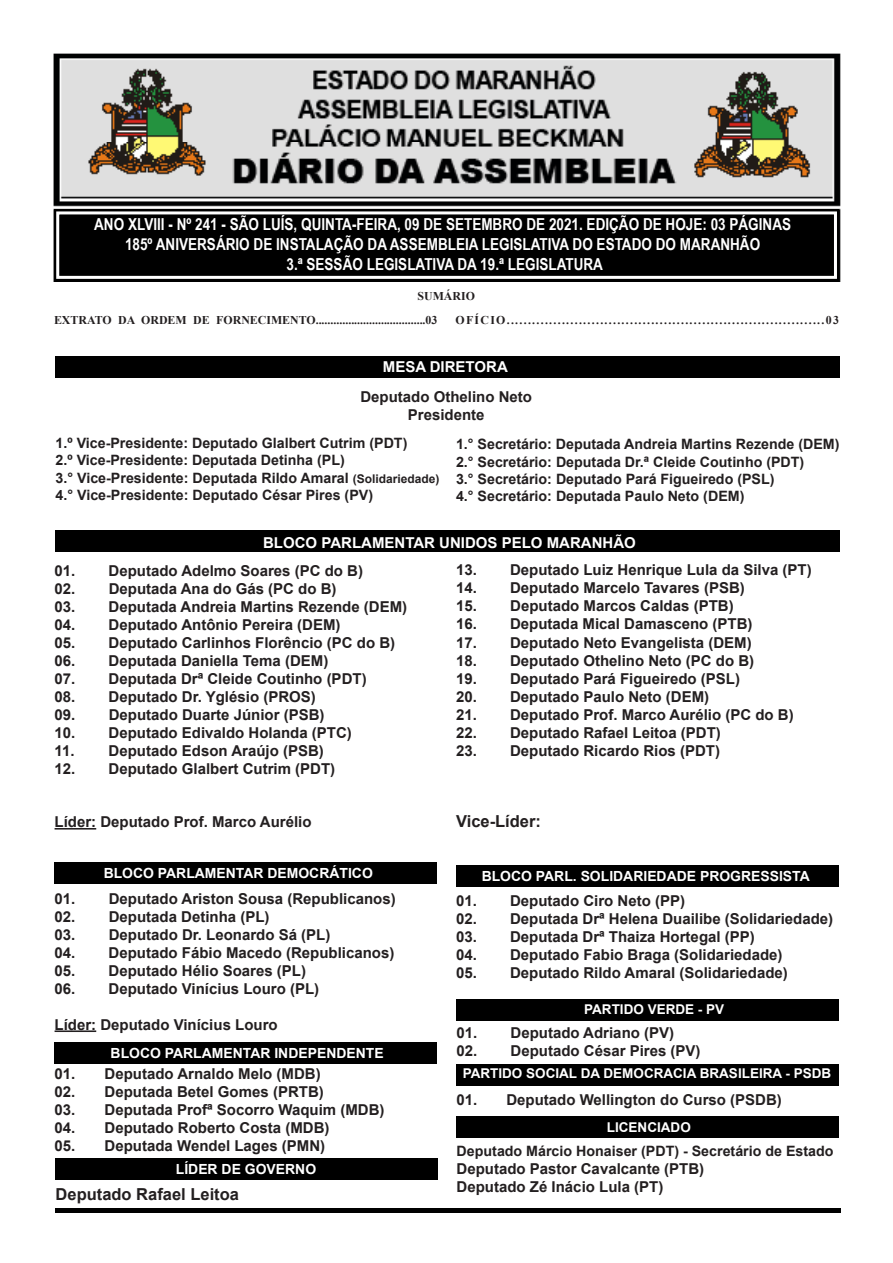
<style>
.page{position:relative;width:893px;height:1263px;background:#fff}
.page>*{position:absolute;margin:0;border:0;box-sizing:border-box;transform-origin:0 0}
.t1{font:700 16.5px "Arial Narrow";color:#fff}
.t2{font:700 16.5px "Arial";color:#231f20}
.t3{font:700 15px "Arial";color:#231f20}
.t4{font:700 15px "Arial";color:#fff}
.t5{font:700 14.25px/17.1px "Arial";color:#231f20}
.t6{font:700 13.95px "Arial";color:#fff}
.t7{font:700 13.5px "Arial";color:#fff}
.t8{font:700 11.85px "Times New Roman";letter-spacing:.11em;color:#231f20}
.t9{font:700 11.85px "Times New Roman";color:#231f20}
.s1{font-size:12px}
</style>
<div class="page">
<img style="left:53px;top:53px;width:788px;height:229px">
<div style="left:54px;top:209px;width:785px;height:73px;background:#000"></div>
<div style="left:56px;top:211px;width:781px;height:68px;border:3px solid #fff"></div>
<div style="left:55px;top:356px;width:784px;height:22px;background:#000"></div>
<div style="left:55px;top:530px;width:784px;height:21px;background:#000"></div>
<div style="left:55px;top:863px;width:382px;height:21px;background:#000"></div>
<div style="left:55px;top:1042px;width:382px;height:21px;background:#000"></div>
<div style="left:56px;top:1158px;width:382px;height:21px;background:#000"></div>
<div style="left:456px;top:865px;width:382px;height:21px;background:#000"></div>
<div style="left:456px;top:1064px;width:383px;height:21px;background:#000"></div>
<div style="left:456px;top:1000px;width:383px;height:21px;background:#000"></div>
<div style="left:456px;top:1116px;width:383px;height:22px;background:#000"></div>
<hr style="left:55px;top:828px;width:41px;height:1px;background:#231f20">
<hr style="left:55px;top:1030px;width:41px;height:2px;background:#231f20">
<hr style="left:55px;top:1208px;width:785px;height:4px;background:#000">
<p class="t1" style="left:94px;top:212px;width:698px">ANO XLVIII - Nº 241 - SÃO LUÍS, QUINTA-FEIRA, 09 DE SETEMBRO DE 2021. EDIÇÃO DE HOJE: 03 PÁGINAS</p>
<p class="t1" style="left:125px;top:232px;width:637px">185º ANIVERSÁRIO DE INSTALAÇÃO DA ASSEMBLEIA LEGISLATIVA DO ESTADO DO MARANHÃO</p>
<p class="t1" style="left:286px;top:251px;width:318px">3.ª SESSÃO LEGISLATIVA DA 19.ª LEGISLATURA</p>
<p class="t9" style="left:418px;top:287px;width:59px">SUMÁRIO</p>
<p class="t9" style="left:54px;top:311px;width:385px">EXTRATO DA ORDEM DE FORNECIMENTO.....................................03</p>
<p class="t8" style="left:455px;top:311px;width:385px">OFÍCIO...........................................................................03</p>
<p class="t4" style="left:383px;top:356px;width:127px">MESA DIRETORA</p>
<p class="t3" style="left:360px;top:386px;width:173px">Deputado Othelino Neto</p>
<p class="t3" style="left:408px;top:404px;width:78px">Presidente</p>
<p class="t5" style="left:56px;top:435px;width:353px">1.º Vice-Presidente: Deputado Glalbert Cutrim (PDT)</p>
<p class="t5" style="left:56px;top:452px;width:385px">2.º Vice-Presidente: Deputada Detinha (PL)<br>3.° Vice-Presidente: Deputada Rildo Amaral <span class="s1">(Solidariedade)</span></p>
<p class="t5" style="left:56px;top:486px;width:319px">4.° Vice-Presidente: Deputado César Pires (PV)</p>
<p class="t5" style="left:456px;top:436px;width:385px">1.° Secretário: Deputada Andreia Martins Rezende (DEM)</p>
<p class="t5" style="left:456px;top:453px;width:350px">2.° Secretário: Deputada Dr.ª Cleide Coutinho (PDT)</p>
<p class="t5" style="left:456px;top:470px;width:320px">3.° Secretário: Deputado Pará Figueiredo (PSL)<br>4.° Secretário: Deputada Paulo Neto (DEM)</p>
<p class="t4" style="left:263px;top:532px;width:374px">BLOCO PARLAMENTAR UNIDOS PELO MARANHÃO</p>
<p class="t3" style="left:55px;top:560px;width:310px">01. Deputado Adelmo Soares (PC do B)</p>
<p class="t3" style="left:55px;top:578px;width:283px">02. Deputada Ana do Gás (PC do B)</p>
<p class="t3" style="left:55px;top:596px;width:354px">03. Deputada Andreia Martins Rezende (DEM)</p>
<p class="t3" style="left:55px;top:614px;width:287px">04. Deputado Antônio Pereira (DEM)</p>
<p class="t3" style="left:55px;top:632px;width:342px">05. Deputado Carlinhos Florêncio (PC do B)</p>
<p class="t3" style="left:55px;top:650px;width:275px">06. Deputada Daniella Tema (DEM)</p>
<p class="t3" style="left:55px;top:668px;width:314px">07. Deputada Drª Cleide Coutinho (PDT)</p>
<p class="t3" style="left:55px;top:686px;width:263px">08. Deputado Dr. Yglésio (PROS)</p>
<p class="t3" style="left:55px;top:704px;width:272px">09. Deputado Duarte Júnior (PSB)</p>
<p class="t3" style="left:55px;top:722px;width:299px">10. Deputado Edivaldo Holanda (PTC)</p>
<p class="t3" style="left:55px;top:740px;width:271px">11. Deputado Edson Araújo (PSB)</p>
<p class="t3" style="left:55px;top:758px;width:282px">12. Deputado Glalbert Cutrim (PDT)</p>
<p class="t3" style="left:55px;top:811px;width:258px">Líder: Deputado Prof. Marco Aurélio</p>
<p class="t6" style="left:104px;top:863px;width:271px">BLOCO PARLAMENTAR DEMOCRÁTICO</p>
<p class="t3" style="left:55px;top:888px;width:343px">01. Deputado Ariston Sousa (Republicanos)</p>
<p class="t3" style="left:55px;top:906px;width:217px">02. Deputada Detinha (PL)</p>
<p class="t3" style="left:55px;top:924px;width:277px">03. Deputado Dr. Leonardo Sá (PL)</p>
<p class="t3" style="left:55px;top:942px;width:341px">04. Deputado Fábio Macedo (Republicanos)</p>
<p class="t3" style="left:55px;top:960px;width:253px">05. Deputado Hélio Soares (PL)</p>
<p class="t3" style="left:55px;top:978px;width:266px">06. Deputado Vinícius Louro (PL)</p>
<p class="t3" style="left:55px;top:1014px;width:225px">Líder: Deputado Vinícius Louro</p>
<p class="t6" style="left:111px;top:1043px;width:275px">BLOCO PARLAMENTAR INDEPENDENTE</p>
<p class="t3" style="left:55px;top:1063px;width:268px">01. Deputado Arnaldo Melo (MDB)</p>
<p class="t3" style="left:55px;top:1081px;width:271px">02. Deputada Betel Gomes (PRTB)</p>
<p class="t3" style="left:55px;top:1099px;width:332px">03. Deputada Profª Socorro Waquim (MDB)</p>
<p class="t3" style="left:55px;top:1117px;width:277px">04. Deputado Roberto Costa (MDB)</p>
<p class="t3" style="left:55px;top:1135px;width:272px">05. Deputada Wendel Lages (PMN)</p>
<p class="t2" style="left:56px;top:1183px;width:185px">Deputado Rafael Leitoa</p>
<p class="t6" style="left:176px;top:1159px;width:142px">LÍDER DE GOVERNO</p>
<p class="t3" style="left:456px;top:560px;width:357px">13. Deputado Luiz Henrique Lula da Silva (PT)</p>
<p class="t3" style="left:456px;top:578px;width:290px">14. Deputado Marcelo Tavares (PSB)</p>
<p class="t3" style="left:456px;top:596px;width:279px">15. Deputado Marcos Caldas (PTB)</p>
<p class="t3" style="left:456px;top:614px;width:298px">16. Deputada Mical Damasceno (PTB)</p>
<p class="t3" style="left:456px;top:632px;width:297px">17. Deputado Neto Evangelista (DEM)</p>
<p class="t3" style="left:456px;top:650px;width:300px">18. Deputado Othelino Neto (PC do B)</p>
<p class="t3" style="left:456px;top:668px;width:286px">19. Deputado Pará Figueiredo (PSL)</p>
<p class="t3" style="left:456px;top:686px;width:255px">20. Deputado Paulo Neto (DEM)</p>
<p class="t3" style="left:456px;top:704px;width:339px">21. Deputado Prof. Marco Aurélio (PC do B)</p>
<p class="t3" style="left:456px;top:722px;width:266px">22. Deputado Rafael Leitoa (PDT)</p>
<p class="t3" style="left:456px;top:740px;width:266px">23. Deputado Ricardo Rios (PDT)</p>
<p class="t2" style="left:456px;top:809px;width:86px">Vice-Líder:</p>
<p class="t6" style="left:482px;top:866px;width:330px">BLOCO PARL. SOLIDARIEDADE PROGRESSISTA</p>
<p class="t3" style="left:456px;top:890px;width:231px">01. Deputado Ciro Neto (PP)</p>
<p class="t3" style="left:456px;top:908px;width:379px">02. Deputada Drª Helena Duailibe (Solidariedade)</p>
<p class="t3" style="left:456px;top:926px;width:300px">03. Deputada Drª Thaiza Hortegal (PP)</p>
<p class="t3" style="left:456px;top:944px;width:328px">04. Deputado Fabio Braga (Solidariedade)</p>
<p class="t3" style="left:456px;top:962px;width:333px">05. Deputado Rildo Amaral (Solidariedade)</p>
<p class="t7" style="left:584px;top:1000px;width:142px">PARTIDO VERDE - PV</p>
<p class="t3" style="left:456px;top:1022px;width:219px">01. Deputado Adriano (PV)</p>
<p class="t3" style="left:456px;top:1040px;width:246px">02. Deputado César Pires (PV)</p>
<p class="t7" style="left:463px;top:1064px;width:370px">PARTIDO SOCIAL DA DEMOCRACIA BRASILEIRA - PSDB</p>
<p class="t3" style="left:456px;top:1089px;width:327px">01. Deputado Wellington do Curso (PSDB)</p>
<p class="t7" style="left:607px;top:1117px;width:85px">LICENCIADO</p>
<p class="t5" style="left:457px;top:1142px;width:378px">Deputado Márcio Honaiser (PDT) - Secretário de Estado</p>
<p class="t3" style="left:457px;top:1158px;width:249px">Deputado Pastor Cavalcante (PTB)</p>
<p class="t3" style="left:457px;top:1176px;width:208px">Deputado Zé Inácio Lula (PT)</p>
</div>
